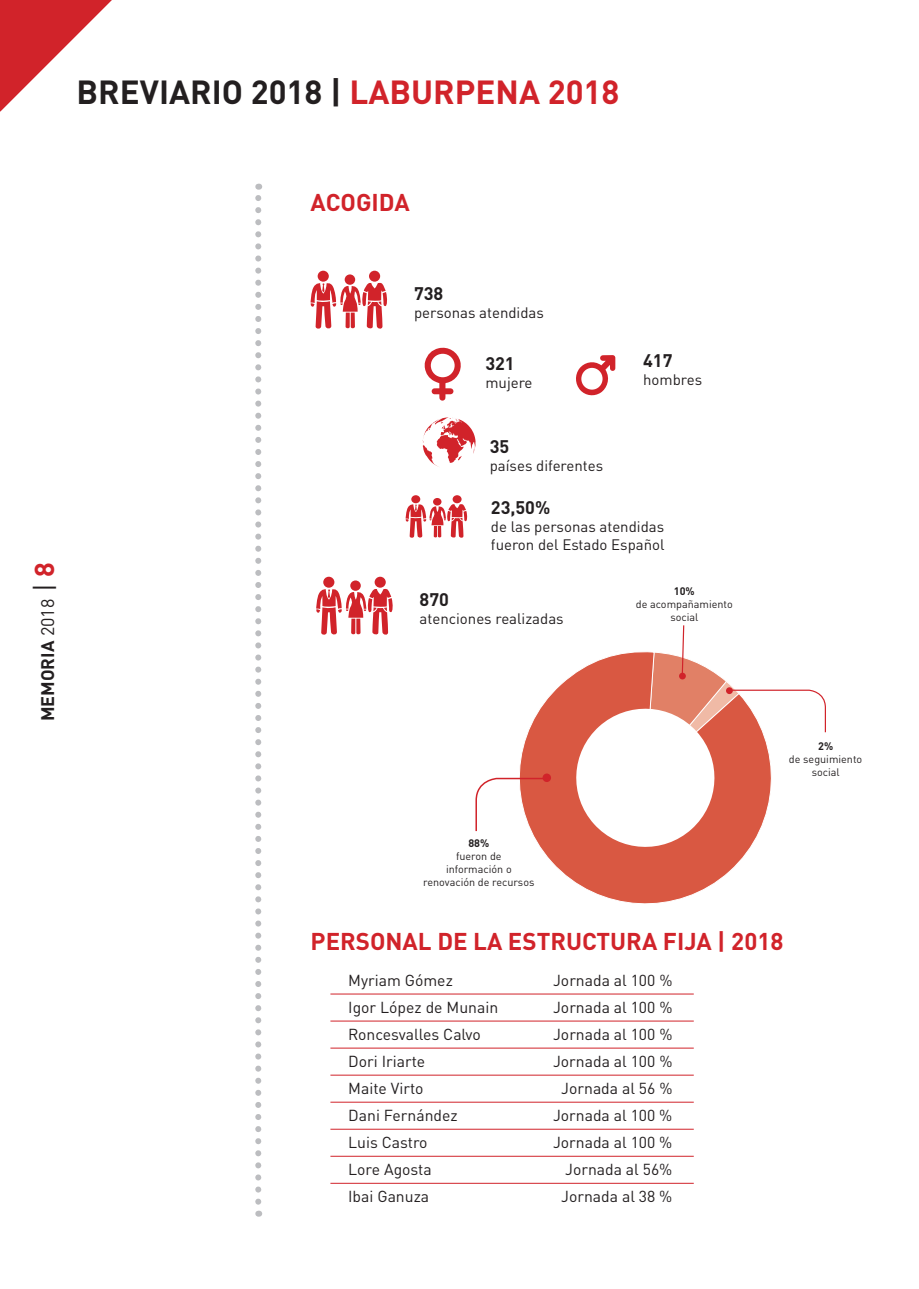
<style>
.page{position:relative;width:919px;height:1289px;background:#fff}
.page>*{position:absolute;margin:0;border:0;box-sizing:border-box;transform-origin:0 0}
.t1{font:700 33px "DIN";color:#231f20}
.t2{font:700 24px "DIN";color:#d1232a}
.t3{font:700 18px "DIN Pro";color:#231f20}
.t4{font:15.75px "DIN Pro";color:#231f20}
.t5{font:15px/18px "DIN Pro";color:#231f20}
.t6{font:10.8px/12.9px "DIN Pro";color:#231f20;text-align:center}
.t7{font:700 10.8px "DIN Pro";color:#231f20}
.s1{color:#d1232a}
.s2{font-weight:400}
.s3{font-weight:400;font-size:27px}
.s4{font-size:27px;color:#d1232a}
</style>
<div class="page">
<svg style="left:0;top:0;width:112px;height:112px"></svg>
<svg style="left:255px;top:184px;width:6px;height:1017px"></svg>
<div style="left:369px;top:271px;width:11px;height:11px;background:#d1232a;border-radius:50%"></div>
<div style="left:317px;top:271px;width:12px;height:11px;background:#d1232a;border-radius:50%"></div>
<div style="left:344px;top:274px;width:11px;height:11px;background:#d1232a;border-radius:50%"></div>
<svg style="left:310px;top:282px;width:77px;height:47px"></svg>
<div style="left:452px;top:495px;width:9px;height:8px;background:#d1232a;border-radius:50%"></div>
<div style="left:411px;top:495px;width:9px;height:8px;background:#d1232a;border-radius:50%"></div>
<div style="left:433px;top:498px;width:8px;height:7px;background:#d1232a;border-radius:50%"></div>
<svg style="left:405px;top:503px;width:62px;height:35px"></svg>
<svg style="left:424px;top:347px;width:37px;height:54px"></svg>
<svg style="left:576px;top:355px;width:39px;height:41px"></svg>
<svg style="left:422px;top:417px;width:53px;height:50px"></svg>
<div style="left:374px;top:576px;width:12px;height:11px;background:#d1232a;border-radius:50%"></div>
<div style="left:323px;top:576px;width:11px;height:11px;background:#d1232a;border-radius:50%"></div>
<div style="left:350px;top:580px;width:11px;height:11px;background:#d1232a;border-radius:50%"></div>
<svg style="left:316px;top:588px;width:77px;height:47px"></svg>
<svg style="left:519px;top:679px;width:226px;height:225px"></svg>
<svg style="left:475px;top:777px;width:73px;height:55px"></svg>
<div style="left:542px;top:773px;width:9px;height:9px;background:#d1232a;border-radius:50%"></div>
<svg style="left:568px;top:625px;width:258px;height:229px"></svg>
<div style="left:679px;top:672px;width:6px;height:7px;background:#d1232a;border-radius:50%"></div>
<hr style="left:330px;top:1020px;width:363px;height:1px;background:#d1232a">
<hr style="left:330px;top:1047px;width:363px;height:1px;background:#d1232a">
<hr style="left:330px;top:1074px;width:363px;height:1px;background:#d1232a">
<hr style="left:330px;top:1101px;width:363px;height:1px;background:#d1232a">
<hr style="left:330px;top:1128px;width:363px;height:1px;background:#d1232a">
<hr style="left:330px;top:1155px;width:363px;height:1px;background:#d1232a">
<hr style="left:330px;top:1182px;width:363px;height:1px;background:#d1232a">
<hr style="left:330px;top:993px;width:363px;height:1px;background:#d1232a">
<h1 class="t1" style="left:77px;top:70px;width:544px">BREVIARIO 2018 | <span class="s1">LABURPENA 2018</span></h1>
<p class="t3" style="left:33px;top:721px;width:161px;rotate:-90deg">MEMORIA <span class="s2">2018</span> <span class="s3">|</span> <span class="s4">8</span></p>
<h2 class="t2" style="left:310px;top:187px;width:101px">ACOGIDA</h2>
<p class="t3" style="left:414px;top:279px;width:31px">738</p>
<p class="t5" style="left:414px;top:302px;width:131px">personas atendidas</p>
<p class="t3" style="left:485px;top:348px;width:31px">321</p>
<p class="t5" style="left:485px;top:372px;width:49px">mujere</p>
<p class="t3" style="left:489px;top:432px;width:21px">35</p>
<p class="t5" style="left:489px;top:455px;width:115px">países diferentes</p>
<p class="t3" style="left:643px;top:345px;width:31px">417</p>
<p class="t5" style="left:643px;top:368px;width:60px">hombres</p>
<p class="t3" style="left:491px;top:492px;width:61px">23,50%</p>
<p class="t5" style="left:491px;top:516px;width:175px">de las personas atendidas fueron del Estado Español</p>
<p class="t3" style="left:419px;top:584px;width:31px">870</p>
<p class="t5" style="left:419px;top:608px;width:145px">atenciones realizadas</p>
<p class="t7" style="left:468px;top:834px;width:22px">88%</p>
<p class="t6" style="left:423px;top:848px;width:113px">fueron de<br>información o renovación de recursos</p>
<p class="t7" style="left:673px;top:582px;width:22px">10%</p>
<p class="t6" style="left:635px;top:596px;width:98px">de acompañamiento social</p>
<p class="t7" style="left:818px;top:737px;width:17px">2%</p>
<p class="t6" style="left:788px;top:751px;width:75px">de seguimiento social</p>
<h2 class="t2" style="left:310px;top:925px;width:474px">PERSONAL DE LA ESTRUCTURA FIJA | 2018</h2>
<p class="t4" style="left:348px;top:968px;width:106px">Myriam Gómez</p>
<p class="t4" style="left:553px;top:968px;width:121px">Jornada al 100 %</p>
<p class="t4" style="left:348px;top:995px;width:151px">Igor López de Munain</p>
<p class="t4" style="left:553px;top:995px;width:121px">Jornada al 100 %</p>
<p class="t4" style="left:348px;top:1022px;width:134px">Roncesvalles Calvo</p>
<p class="t4" style="left:553px;top:1022px;width:121px">Jornada al 100 %</p>
<p class="t4" style="left:348px;top:1049px;width:78px">Dori Iriarte</p>
<p class="t4" style="left:553px;top:1049px;width:121px">Jornada al 100 %</p>
<p class="t4" style="left:348px;top:1076px;width:77px">Maite Virto</p>
<p class="t4" style="left:561px;top:1076px;width:113px">Jornada al 56 %</p>
<p class="t4" style="left:348px;top:1103px;width:111px">Dani Fernández</p>
<p class="t4" style="left:553px;top:1103px;width:121px">Jornada al 100 %</p>
<p class="t4" style="left:348px;top:1130px;width:81px">Luis Castro</p>
<p class="t4" style="left:553px;top:1130px;width:121px">Jornada al 100 %</p>
<p class="t4" style="left:348px;top:1157px;width:85px">Lore Agosta</p>
<p class="t4" style="left:565px;top:1157px;width:109px">Jornada al 56%</p>
<p class="t4" style="left:348px;top:1184px;width:82px">Ibai Ganuza</p>
<p class="t4" style="left:561px;top:1184px;width:113px">Jornada al 38 %</p>
</div>
